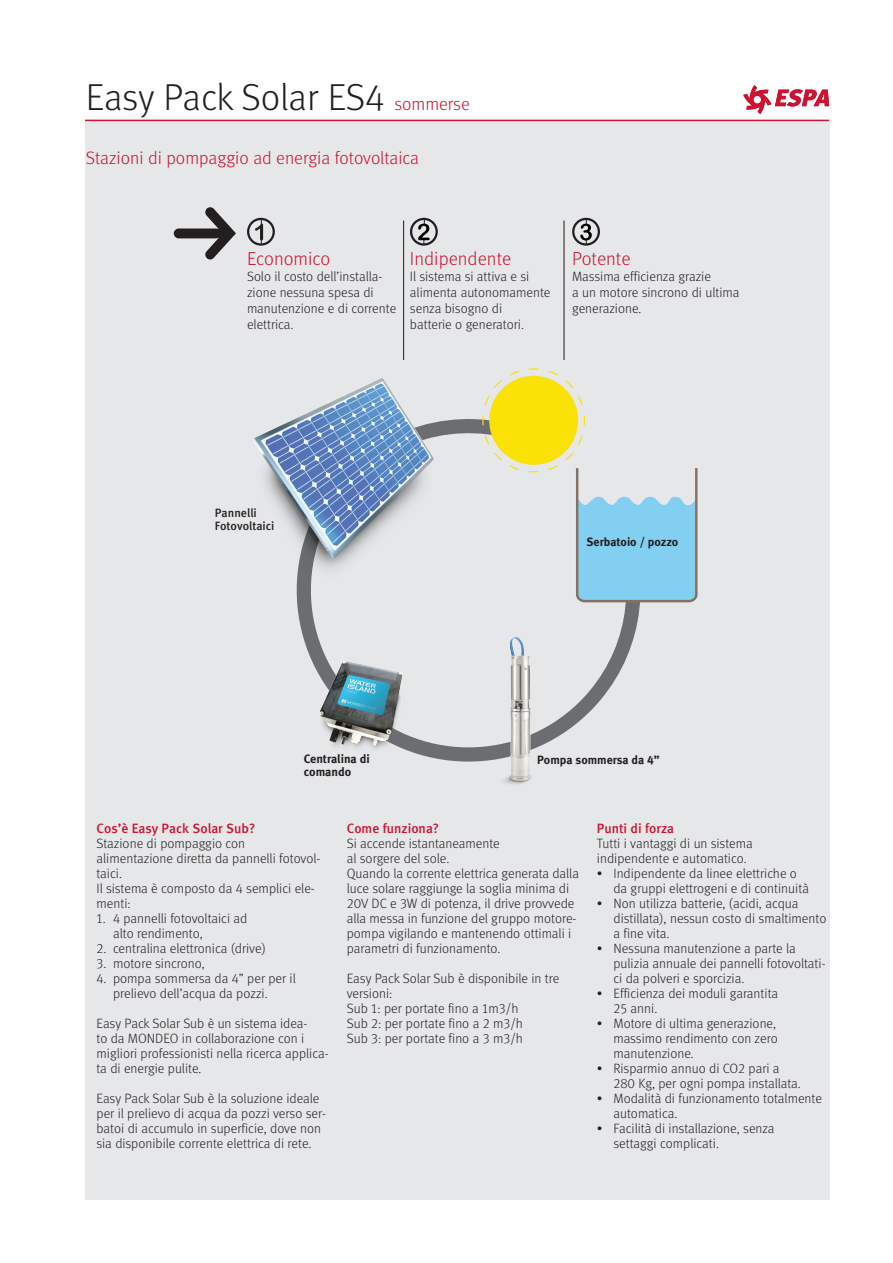
<style>
.page{position:relative;width:893px;height:1263px;background:#fff}
.page>*{position:absolute;margin:0;border:0;box-sizing:border-box;transform-origin:0 0}
.t1{font:37.5px "Meta Light LF";letter-spacing:-.005em;color:#231f20}
.t2{font:18.9px "Meta Light LF";color:#cd1331}
.t3{font:18px "Meta Light LF";color:#cd1331}
.t4{font:13.5px/15px "Meta Light LF";color:#231f20}
.t5{font:13.5px "Meta Medium LF";color:#cd1331}
.t6{font:12.15px/13.5px "Meta Bold LF";color:#231f20}
.t7{font:12px "Meta Bold LF";color:#231f20}
.t8{font:12px/13.5px "Meta Medium LF";color:#231f20}
.s1{font-size:18px;color:#cd1331}
</style>
<div class="page">
<svg style="left:743px;top:85px;width:86px;height:29px"></svg>
<div style="left:754px;top:96px;width:7px;height:7px;background:#fff;border-radius:50%"></div>
<div style="left:85px;top:121px;width:744px;height:1078px;background:#e6e7e9"></div>
<hr style="left:85px;top:120px;width:744px;height:1px;background:#cd1331">
<hr style="left:563px;top:220px;width:1px;height:140px;background:#231f20">
<hr style="left:403px;top:220px;width:1px;height:140px;background:#231f20">
<svg style="left:174px;top:207px;width:62px;height:52px"></svg>
<div style="left:247px;top:218px;width:28px;height:28px;border:2px solid #231f20;border-radius:50%"></div>
<svg style="left:255px;top:220px;width:8px;height:24px"></svg>
<div style="left:410px;top:218px;width:28px;height:28px;border:2px solid #231f20;border-radius:50%"></div>
<svg style="left:418px;top:220px;width:12px;height:24px"></svg>
<div style="left:572px;top:218px;width:28px;height:28px;border:2px solid #231f20;border-radius:50%"></div>
<svg style="left:580px;top:220px;width:12px;height:24px"></svg>
<svg style="left:296px;top:419px;width:344px;height:343px"></svg>
<img style="left:254px;top:378px;width:189px;height:201px">
<svg style="left:482px;top:368px;width:216px;height:236px"></svg>
<img style="left:306px;top:656px;width:103px;height:95px">
<img style="left:488px;top:630px;width:47px;height:154px">
<h1 class="t1" style="left:86px;top:75px;width:385px">Easy Pack Solar ES4 <span class="s1">sommerse</span></h1>
<h3 class="t3" style="left:86px;top:147px;width:335px">Stazioni di pompaggio ad energia fotovoltaica</h3>
<h2 class="t2" style="left:247px;top:247px;width:85px">Economico</h2>
<p class="t4" style="left:247px;top:268px;width:151px;line-height:16.2px">Solo il costo dell’installa&shy;zione nessuna spesa di manutenzione e di corrente elettrica.</p>
<h2 class="t2" style="left:410px;top:247px;width:103px">Indipendente</h2>
<p class="t4" style="left:410px;top:268px;width:142px;line-height:16.2px">Il sistema si attiva e si alimenta autonomamente senza bisogno di<br>batterie o generatori.</p>
<h2 class="t2" style="left:572px;top:247px;width:60px">Potente</h2>
<p class="t4" style="left:572px;top:268px;width:169px;line-height:16.2px">Massima efficienza grazie<br>a un motore sincrono di ultima generazione.</p>
<p class="t8" style="left:215px;top:506px;width:61px">Pannelli<br>Fotovoltaici</p>
<p class="t7" style="left:587px;top:534px;width:93px">Serbatoio / pozzo</p>
<p class="t6" style="left:304px;top:751px;width:67px">Centralina di comando</p>
<p class="t7" style="left:537px;top:752px;width:124px">Pompa sommersa da 4”</p>
<p class="t5" style="left:97px;top:821px;width:160px">Cos’è Easy Pack Solar Sub?</p>
<p class="t4" style="left:97px;top:836px;width:225px">Stazione di pompaggio con alimentazione diretta da pannelli fotovol&shy;taici.<br>Il sistema è composto da 4 semplici ele&shy;menti:</p>
<p class="t4" style="left:113px;top:911px;width:136px;text-indent:-16px">1. 4 pannelli fotovoltaici ad alto rendimento,</p>
<p class="t4" style="left:97px;top:941px;width:171px">2. centralina elettronica (drive)</p>
<p class="t4" style="left:97px;top:956px;width:110px">3. motore sincrono,</p>
<p class="t4" style="left:113px;top:971px;width:184px;text-indent:-16px">4. pompa sommersa da 4” per per il prelievo dell’acqua da pozzi.</p>
<p class="t4" style="left:97px;top:1016px;width:234px">Easy Pack Solar Sub è un sistema idea-<br>to da MONDEO in collaborazione con i migliori professionisti nella ricerca applica&shy;ta di energie pulite.</p>
<p class="t4" style="left:97px;top:1091px;width:231px">Easy Pack Solar Sub è la soluzione ideale per il prelievo di acqua da pozzi verso ser&shy;batoi di accumulo in superficie, dove non sia disponibile corrente elettrica di rete.</p>
<p class="t5" style="left:347px;top:821px;width:94px">Come funziona?</p>
<p class="t4" style="left:347px;top:836px;width:234px">Si accende istantaneamente<br>al sorgere del sole.<br>Quando la corrente elettrica generata dalla luce solare raggiunge la soglia minima di 20V DC e 3W di potenza, il drive provvede alla messa in funzione del gruppo motore&shy;pompa vigilando e mantenendo ottimali i parametri di funzionamento.</p>
<p class="t4" style="left:347px;top:971px;width:214px">Easy Pack Solar Sub è disponibile in tre versioni:<br>Sub 1: per portate fino a 1m3/h<br>Sub 2: per portate fino a 2 m3/h<br>Sub 3: per portate fino a 3 m3/h</p>
<p class="t5" style="left:597px;top:820px;width:79px">Punti di forza</p>
<p class="t4" style="left:597px;top:836px;width:157px">Tutti i vantaggi di un sistema indipendente e automatico.</p>
<p class="t4" style="left:613px;top:866px;width:197px;text-indent:-16px">• Indipendente da linee elettriche o da gruppi elettrogeni e di continuità</p>
<p class="t4" style="left:613px;top:896px;width:214px;text-indent:-16px">• Non utilizza batterie, (acidi, acqua distillata), nessun costo di smaltimento a fine vita.</p>
<p class="t4" style="left:613px;top:941px;width:214px;text-indent:-16px">• Nessuna manutenzione a parte la pulizia annuale dei pannelli fotovoltati&shy;ci da polveri e sporcizia.</p>
<p class="t4" style="left:613px;top:986px;width:166px;text-indent:-16px">• Efficienza dei moduli garantita<br>25 anni.</p>
<p class="t4" style="left:613px;top:1016px;width:166px;text-align:justify;text-indent:-16px">• Motore di ultima generazione, massimo rendimento con zero manutenzione.</p>
<p class="t4" style="left:613px;top:1061px;width:189px;text-indent:-16px">• Risparmio annuo di CO2 pari a<br>280 Kg, per ogni pompa installata.</p>
<p class="t4" style="left:613px;top:1091px;width:210px;text-indent:-16px">• Modalità di funzionamento totalmente automatica.</p>
<p class="t4" style="left:613px;top:1121px;width:163px;text-indent:-16px">• Facilità di installazione, senza settaggi complicati.</p>
</div>
